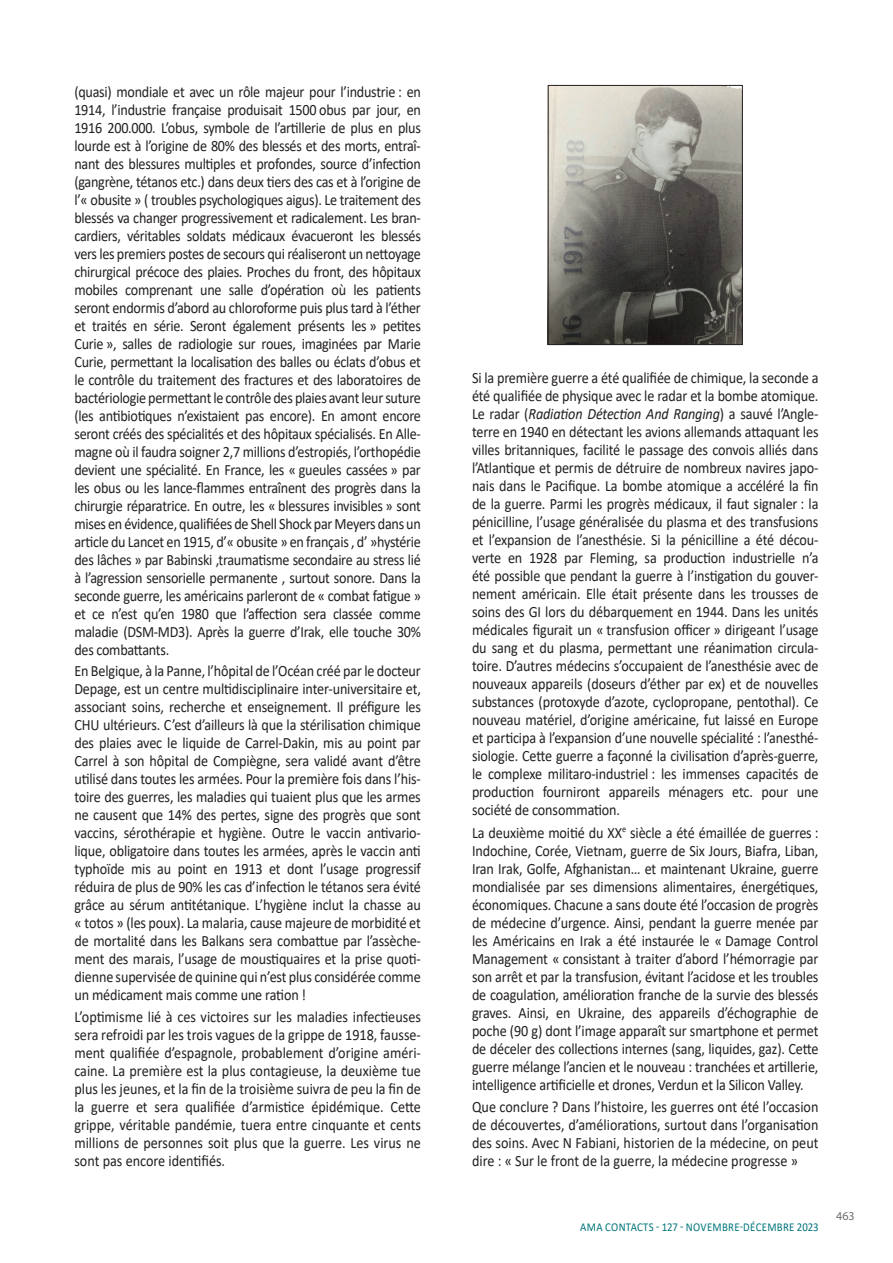
<style>
.page{position:relative;width:893px;height:1263px;background:#fff}
.page>*{position:absolute;margin:0;border:0;box-sizing:border-box;transform-origin:0 0}
.t1{font:15.75px/18px "Calibri";letter-spacing:-.01em;color:#231f20;text-align:justify;scale:.9 1}
.t2{font:12px "Calibri";letter-spacing:.03em;color:#00757b;scale:.9 1}
.t3{font:12px "Myriad Pro";color:#6c6d70}
.s1{font-style:italic}
</style>
<div class="page">
<img style="left:550px;top:87px;width:191px;height:256px">
<div style="left:548px;top:85px;width:195px;height:260px;border:1px solid #231f20"></div>
<p class="t1" style="left:74px;top:82px;width:387px">(quasi) mondiale et avec un rôle majeur pour l’industrie : en 1914, l’industrie française produisait 1500 obus par jour, en 1916 200.000. L’obus, symbole de l’artillerie de plus en plus lourde est à l’origine de 80% des blessés et des morts, entraî&shy;nant des blessures multiples et profondes, source d’infection (gangrène, tétanos etc.) dans deux tiers des cas et à l’origine de l’« obusite » ( troubles psychologiques aigus). Le traitement des blessés va changer progressivement et radicalement. Les bran&shy;cardiers, véritables soldats médicaux évacueront les blessés vers les premiers postes de secours qui réaliseront un nettoyage chirurgical précoce des plaies. Proches du front, des hôpitaux mobiles comprenant une salle d’opération où les patients seront endormis d’abord au chloroforme puis plus tard à l’éther et traités en série. Seront également présents les » petites Curie », salles de radiologie sur roues, imaginées par Marie Curie, permettant la localisation des balles ou éclats d’obus et le contrôle du traitement des fractures et des laboratoires de bactériologie permettant le contrôle des plaies avant leur suture (les antibiotiques n’existaient pas encore). En amont encore seront créés des spécialités et des hôpitaux spécialisés. En Alle&shy;magne où il faudra soigner 2,7 millions d’estropiés, l’orthopédie devient une spécialité. En France, les « gueules cassées » par les obus ou les lance-flammes entraînent des progrès dans la chirurgie réparatrice. En outre, les « blessures invisibles » sont mises en évidence, qualifiées de Shell Shock par Meyers dans un article du Lancet en 1915, d’« obusite » en français , d’ »hystérie des lâches » par Babinski ,traumatisme secondaire au stress lié à l’agression sensorielle permanente , surtout sonore. Dans la seconde guerre, les américains parleront de « combat fatigue » et ce n’est qu’en 1980 que l’affection sera classée comme maladie (DSM-MD3). Après la guerre d’Irak, elle touche 30% des combattants.</p>
<p class="t1" style="left:74px;top:662px;width:387px">En Belgique, à la Panne, l’hôpital de l’Océan créé par le docteur Depage, est un centre multidisciplinaire inter-universitaire et, associant soins, recherche et enseignement. Il préfigure les CHU ultérieurs. C’est d’ailleurs là que la stérilisation chimique des plaies avec le liquide de Carrel-Dakin, mis au point par Carrel à son hôpital de Compiègne, sera validé avant d’être utilisé dans toutes les armées. Pour la première fois dans l’his&shy;toire des guerres, les maladies qui tuaient plus que les armes ne causent que 14% des pertes, signe des progrès que sont vaccins, sérothérapie et hygiène. Outre le vaccin antivario&shy;lique, obligatoire dans toutes les armées, après le vaccin anti typhoïde mis au point en 1913 et dont l’usage progressif réduira de plus de 90% les cas d’infection le tétanos sera évité grâce au sérum antitétanique. L’hygiène inclut la chasse au « totos » (les poux). La malaria, cause majeure de morbidité et de mortalité dans les Balkans sera combattue par l’assèche&shy;ment des marais, l’usage de moustiquaires et la prise quoti&shy;dienne supervisée de quinine qui n’est plus considérée comme un médicament mais comme une ration !</p>
<p class="t1" style="left:74px;top:1007px;width:387px">L’optimisme lié à ces victoires sur les maladies infectieuses sera refroidi par les trois vagues de la grippe de 1918, fausse&shy;ment qualifiée d’espagnole, probablement d’origine améri&shy;caine. La première est la plus contagieuse, la deuxième tue plus les jeunes, et la fin de la troisième suivra de peu la fin de la guerre et sera qualifiée d’armistice épidémique. Cette grippe, véritable pandémie, tuera entre cinquante et cents millions de personnes soit plus que la guerre. Les virus ne sont pas encore identifiés.</p>
<p class="t1" style="left:472px;top:369px;width:387px">Si la première guerre a été qualifiée de chimique, la seconde a été qualifiée de physique avec le radar et la bombe atomique.<br>Le radar (<span class="s1">Radiation Détection And Ranging</span>) a sauvé l’Angle&shy;terre en 1940 en détectant les avions allemands attaquant les villes britanniques, facilité le passage des convois alliés dans l’Atlantique et permis de détruire de nombreux navires japo&shy;nais dans le Pacifique. La bombe atomique a accéléré la fin de la guerre. Parmi les progrès médicaux, il faut signaler : la pénicilline, l’usage généralisée du plasma et des transfusions et l’expansion de l’anesthésie. Si la pénicilline a été décou&shy;verte en 1928 par Fleming, sa production industrielle n’a été possible que pendant la guerre à l’instigation du gouver&shy;nement américain. Elle était présente dans les trousses de soins des GI lors du débarquement en 1944. Dans les unités médicales figurait un « transfusion officer » dirigeant l’usage du sang et du plasma, permettant une réanimation circula&shy;toire. D’autres médecins s’occupaient de l’anesthésie avec de nouveaux appareils (doseurs d’éther par ex) et de nouvelles substances (protoxyde d’azote, cyclopropane, pentothal). Ce nouveau matériel, d’origine américaine, fut laissé en Europe et participa à l’expansion d’une nouvelle spécialité : l’anesthé&shy;siologie. Cette guerre a façonné la civilisation d’après-guerre, le complexe militaro-industriel : les immenses capacités de production fourniront appareils ménagers etc. pour une société de consommation.</p>
<p class="t1" style="left:472px;top:823px;width:387px">La deuxième moitié du XX<sup>e</sup> siècle a été émaillée de guerres :<br>Indochine, Corée, Vietnam, guerre de Six Jours, Biafra, Liban, Iran Irak, Golfe, Afghanistan… et maintenant Ukraine, guerre mondialisée par ses dimensions alimentaires, énergétiques, économiques. Chacune a sans doute été l’occasion de progrès de médecine d’urgence. Ainsi, pendant la guerre menée par les Américains en Irak a été instaurée le « Damage Control Management « consistant à traiter d’abord l’hémorragie par son arrêt et par la transfusion, évitant l’acidose et les troubles de coagulation, amélioration franche de la survie des blessés graves. Ainsi, en Ukraine, des appareils d’échographie de poche (90 g) dont l’image apparaît sur smartphone et permet de déceler des collections internes (sang, liquides, gaz). Cette guerre mélange l’ancien et le nouveau : tranchées et artillerie, intelligence artificielle et drones, Verdun et la Silicon Valley.</p>
<p class="t1" style="left:472px;top:1097px;width:387px">Que conclure ? Dans l’histoire, les guerres ont été l’occasion de découvertes, d’améliorations, surtout dans l’organisation des soins. Avec N Fabiani, historien de la médecine, on peut dire : « Sur le front de la guerre, la médecine progresse »</p>
<p class="t2" style="left:580px;top:1219px;width:266px">AMA CONTACTS - 127 - NOVEMBRE-DÉCEMBRE 2023</p>
<p class="t3" style="left:836px;top:1210px;width:20px">463</p>
</div>
